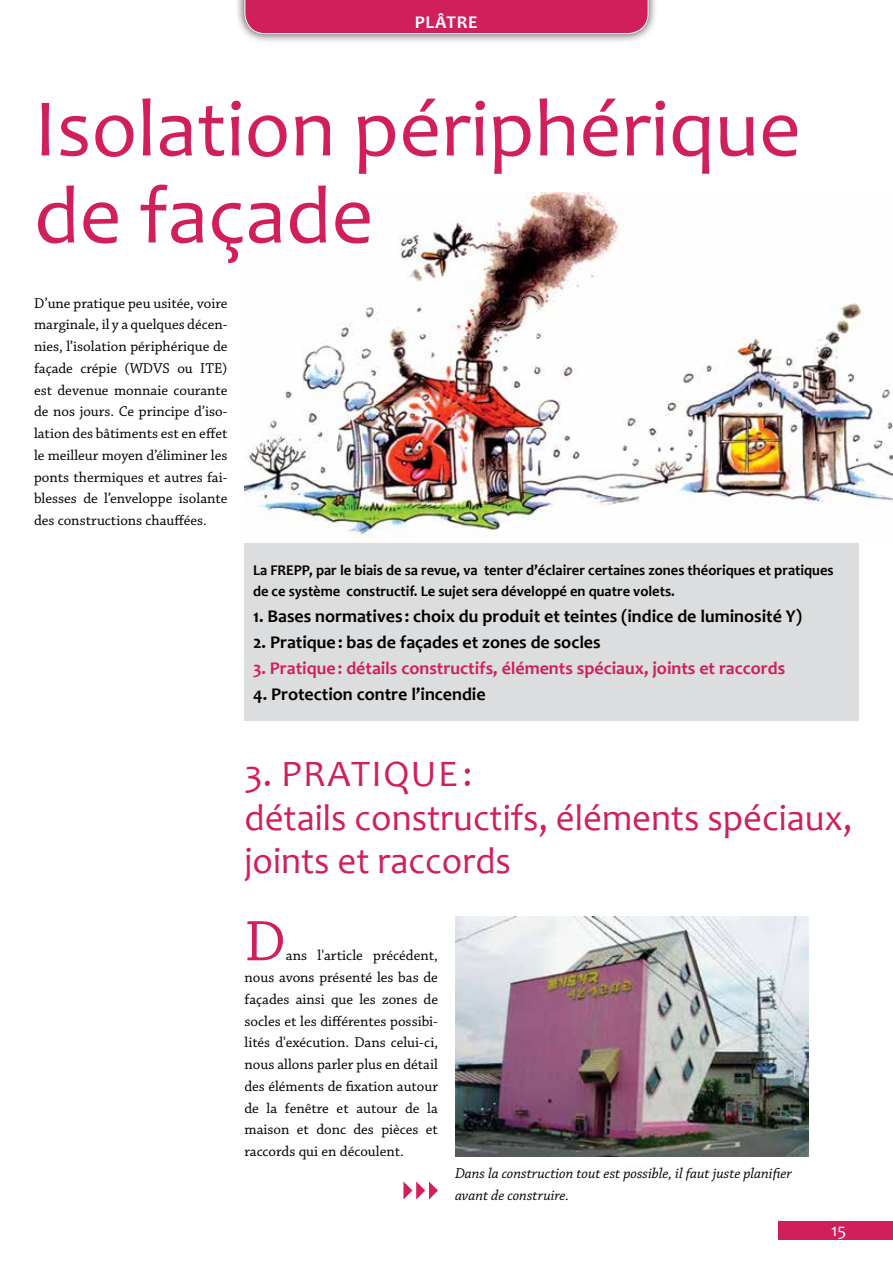
<style>
.page{position:relative;width:893px;height:1263px;background:#fff}
.page>*{position:absolute;margin:0;border:0;box-sizing:border-box;transform-origin:0 0}
.t1{font:82.5px/87px "Candara";color:#d11f5c}
.t2{font:60px "Chaparral Pro";color:#d11f5c}
.t3{font:37.5px/43.5px "Candara";color:#d11f5c}
.t4{font:700 18px "Candara";color:#000}
.t5{font:700 18px "Candara";color:#d11f5c}
.t6{font:700 18px "Candara";letter-spacing:.04em;color:#fff}
.t7{font:18px "Candara";color:#fff}
.t8{font:15px/21.8px "Chaparral Pro";color:#000;text-align:justify}
.t9{font:700 15px/21.8px "Candara";color:#000}
.t10{font:italic 15px/21.8px "Chaparral Pro";color:#000}
</style>
<div class="page">
<img style="left:455px;top:917px;width:354px;height:239px">
<div style="left:778px;top:1221px;width:115px;height:19px;background:#d11f5c"></div>
<div style="left:235px;top:0;width:423px;height:44px;background:#000;opacity:.75"></div>
<div style="left:244px;top:0;width:405px;height:34px;background:#d11f5c"></div>
<img style="left:244px;top:268px;width:649px;height:270px">
<img style="left:399px;top:192px;width:221px;height:76px">
<div style="left:244px;top:543px;width:615px;height:178px;background:#dcddde"></div>
<svg style="left:403px;top:1181px;width:35px;height:18px"></svg>
<p class="t6" style="left:415px;top:11px;width:64px">PLÂTRE</p>
<h1 class="t1" style="left:34px;top:84px;width:769px">Isolation périphérique de façade</h1>
<p class="t8" style="left:34px;top:293px;width:195px">D’une pratique peu usitée, voire marginale, il y a quelques décen&shy;nies, l’isolation périphérique de façade crépie (WDVS ou ITE) est devenue monnaie courante de nos jours. Ce principe d’iso&shy;lation des bâtiments est en effet le meilleur moyen d’éliminer les ponts thermiques et autres fai&shy;blesses de l’enveloppe isolante des constructions chauffées.</p>
<p class="t9" style="left:253px;top:559px;width:582px">La FREPP, par le biais de sa revue, va tenter d’éclairer certaines zones théoriques et pratiques de ce système constructif. Le sujet sera développé en quatre volets.</p>
<p class="t4" style="left:253px;top:605px;width:551px">1. Bases normatives : choix du produit et teintes (indice de luminosité Y)</p>
<p class="t4" style="left:253px;top:631px;width:349px">2. Pratique: bas de façades et zones de socles</p>
<p class="t5" style="left:253px;top:657px;width:534px">3. Pratique: détails constructifs, éléments spéciaux, joints et raccords</p>
<p class="t4" style="left:253px;top:683px;width:234px">4. Protection contre l’incendie</p>
<h3 class="t3" style="left:244px;top:752px;width:609px">3. PRATIQUE:<br>détails constructifs, éléments spéciaux, joints et raccords</h3>
<h2 class="t2" style="left:244px;top:908px;width:43px">D</h2>
<p class="t8" style="left:244px;top:945px;width:195px;text-indent:41px">ans l'article précédent, nous avons présenté les bas de façades ainsi que les zones de socles et les différentes possibi&shy;lités d'exécution. Dans celui-ci, nous allons parler plus en détail des éléments de fixation autour de la fenêtre et autour de la maison et donc des pièces et raccords qui en découlent.</p>
<p class="t10" style="left:455px;top:1163px;width:339px">Dans la construction tout est possible, il faut juste planifier avant de construire.</p>
<p class="t7" style="left:831px;top:1218px;width:17px">15</p>
</div>
